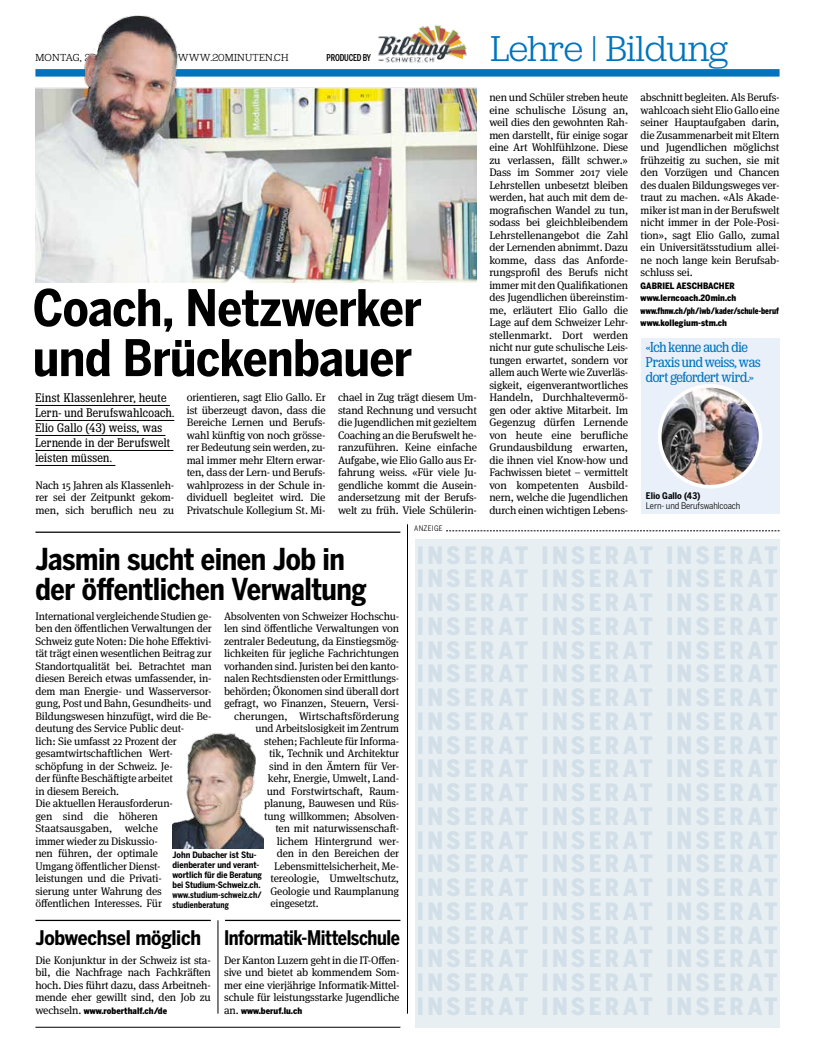
<style>
.page{position:relative;width:815px;height:1063px;background:#fff}
.page>*{position:absolute;margin:0;border:0;box-sizing:border-box;transform-origin:0 0}
.t1{font:700 50px/50px "Benton Sans Cond";letter-spacing:-.01em;color:#000}
.t2{font:300 37.5px "Jubilat";letter-spacing:-.01em;color:#0074be}
.t3{font:700 30px/30px "Benton Sans Cond";letter-spacing:-.015em;color:#000}
.t4{font:900 23.75px/23.8px "Benton Sans Cond";letter-spacing:.14em;color:#d2dfe8;text-align:justify}
.t5{font:700 20px "Benton Sans Cond";letter-spacing:-.025em;color:#000;scale:.93 1}
.t6{font:700 20px "Benton Sans Cond";letter-spacing:-.025em;color:#000}
.t7{font:15px/15px "Jubilat Cond";letter-spacing:-.02em;color:#0074be}
.t8{font:13.12px/15px "Jubilat Cond";letter-spacing:.03em;color:#000}
.t9{font:11px/12.5px "Meta Serif OT";letter-spacing:-.015em;color:#000;text-align:justify}
.t10{font:300 10.62px "Jubilat";letter-spacing:.02em;color:#000}
.t11{font:500 9.38px "Benton Sans Comp";letter-spacing:-.015em;color:#000}
.t12{font:9px "Benton Sans Cond";letter-spacing:-.01em;color:#000}
.t13{font:700 9px "Benton Sans Cond";letter-spacing:.005em;color:#000}
.t14{font:900 8.75px/12.5px "Benton Sans Cond";letter-spacing:.005em;color:#000}
.t15{font:700 8.75px/10px "Benton Sans Cond";letter-spacing:-.005em;color:#000}
.t16{font:7.5px "Benton Sans Cond";letter-spacing:.04em;color:#000}
.s1{font-size:30px}
.s2{font-family:"Meta Serif OT";font-weight:400;font-size:11px}
</style>
<div class="page">
<div style="left:35px;top:69px;width:745px;height:8px;background:#0074be"></div>
<hr style="left:407px;top:524px;width:1px;height:490px;background:#000">
<hr style="left:35px;top:532px;width:365px;height:1px;background:#000">
<hr style="left:35px;top:1027px;width:365px;height:1px;background:#000">
<svg style="left:446px;top:530px;width:334px;height:1px"></svg>
<img style="left:173px;top:733px;width:90px;height:116px">
<hr style="left:35px;top:405px;width:135px;height:1px;background:#000">
<hr style="left:35px;top:420px;width:139px;height:1px;background:#000">
<hr style="left:35px;top:435px;width:130px;height:1px;background:#000">
<hr style="left:35px;top:450px;width:138px;height:1px;background:#000">
<hr style="left:35px;top:465px;width:80px;height:1px;background:#000">
<div style="left:641px;top:339px;width:139px;height:175px;background:#e9f0fa"></div>
<img style="left:660px;top:386px;width:100px;height:101px;border-radius:50px">
<div style="left:658px;top:384px;width:104px;height:105px;border:4px solid #fff;border-radius:50%"></div>
<hr style="left:218px;top:920px;width:1px;height:94px;background:#000">
<hr style="left:35px;top:920px;width:176px;height:1px;background:#000">
<hr style="left:225px;top:920px;width:175px;height:1px;background:#000">
<img style="left:35px;top:15px;width:442px;height:267px">
<div style="left:415px;top:539px;width:365px;height:489px;background:#e8eff3"></div>
<p class="t10" style="left:35px;top:52px;width:255px">MONTAG, 23. JANUAR 2017 / WWW.20MINUTEN.CH</p>
<p class="t11" style="left:327px;top:52px;width:46px">PRODUCED BY</p>
<h1 class="t1" style="left:33px;top:283px;width:390px">Coach, Netzwerker und Brückenbauer</h1>
<p class="t9" style="left:338px;top:391px;width:140px">chael in Zug trägt diesem Um&shy;stand Rechnung und versucht die Jugendlichen mit gezieltem Coaching an die Berufswelt he&shy;ranzuführen. Keine einfache Aufgabe, wie Elio Gallo aus Er&shy;fahrung weiss. «Für viele Ju&shy;gendliche kommt die Ausein&shy;andersetzung mit der Berufs&shy;welt zu früh. Viele Schülerin-</p>
<p class="t9" style="left:187px;top:391px;width:140px">orientieren, sagt Elio Gallo. Er ist überzeugt davon, dass die Bereiche Lernen und Berufs&shy;wahl künftig von noch grösse&shy;rer Bedeutung sein werden, zu&shy;mal immer mehr Eltern erwar&shy;ten, dass der Lern- und Berufs&shy;wahlprozess in der Schule in&shy;dividuell begleitet wird. Die Privatschule Kollegium St. Mi-</p>
<p class="t8" style="left:35px;top:390px;width:140px">Einst Klassenlehrer, heute<br>Lern- und Berufswahlcoach.<br>Elio Gallo (43) weiss, was<br>Lernende in der Berufswelt leisten müssen.</p>
<p class="t9" style="left:35px;top:479px;width:140px">Nach 15 Jahren als Klassenleh&shy;rer sei der Zeitpunkt gekom&shy;men, sich beruflich neu zu</p>
<p class="t16" style="left:414px;top:524px;width:30px">ANZEIGE</p>
<h2 class="t2" style="left:490px;top:29px;width:239px">Lehre <span class="s1">|</span> Bildung</h2>
<p class="t9" style="left:489px;top:91px;width:140px">nen und Schüler streben heute eine schulische Lösung an, weil dies den gewohnten Rah&shy;men darstellt, für einige sogar eine Art Wohlfühlzone. Diese zu verlassen, fällt schwer.» Dass im Sommer 2017 viele Lehrstellen unbesetzt bleiben werden, hat auch mit dem de&shy;mografischen Wandel zu tun, sodass bei gleichbleibendem Lehrstellenangebot die Zahl der Lernenden abnimmt. Dazu komme, dass das Anforde&shy;rungsprofil des Berufs nicht immer mit den Qualifikationen des Jugendlichen übereinstim&shy;me, erläutert Elio Gallo die Lage auf dem Schweizer Lehr&shy;stellenmarkt. Dort werden nicht nur gute schulische Leis&shy;tungen erwartet, sondern vor allem auch Werte wie Zuverläs&shy;sigkeit, eigenverantwortliches Handeln, Durchhaltevermö&shy;gen oder aktive Mitarbeit. Im Gegenzug dürfen Lernende von heute eine berufliche Grundausbildung erwarten, die ihnen viel Know-how und Fachwissen bietet – vermittelt von kompetenten Ausbild&shy;nern, welche die Jugendlichen durch einen wichtigen Lebens-</p>
<p class="t9" style="left:641px;top:91px;width:140px">abschnitt begleiten. Als Berufs&shy;wahlcoach sieht Elio Gallo eine seiner Hauptaufgaben darin, die Zusammenarbeit mit Eltern und Jugendlichen möglichst frühzeitig zu suchen, sie mit den Vorzügen und Chancen des dualen Bildungsweges ver&shy;traut zu machen. «Als Akade&shy;miker ist man in der Berufswelt nicht immer in der Pole-Posi&shy;tion», sagt Elio Gallo, zumal ein Universitätsstudium allei&shy;ne noch lange kein Berufsab&shy;schluss sei.</p>
<p class="t14" style="left:641px;top:279px;width:140px">GABRIEL AESCHBACHER www.lerncoach.20min.ch www.fhnw.ch/ph/iwb/kader/schule-beruf www.kollegium-stm.ch</p>
<h3 class="t7" style="left:646px;top:340px;width:116px">«Ich kenne auch die<br>Praxis und weiss, was dort gefordert wird.»</h3>
<p class="t13" style="left:646px;top:491px;width:56px">Elio Gallo (43)</p>
<p class="t12" style="left:646px;top:501px;width:96px">Lern- und Berufswahlcoach</p>
<h3 class="t3" style="left:35px;top:544px;width:333px">Jasmin sucht einen Job in der öffentlichen Verwaltung</h3>
<p class="t9" style="left:35px;top:610px;width:178px;text-align:left">International vergleichende Studien ge&shy;ben den öffentlichen Verwaltungen der<br>Schweiz gute Noten: Die hohe Effektivi&shy;tät trägt einen wesentlichen Beitrag zur<br>Standortqualität bei. Betrachtet man diesen Bereich etwas umfassender, in&shy;dem man Energie- und Wasserversor&shy;gung, Post und Bahn, Gesundheits- und<br>Bildungswesen hinzufügt, wird die Be&shy;deutung des Service Public deut-<br>lich: Sie umfasst 22 Prozent der gesamtwirtschaftlichen Wert&shy;schöpfung in der Schweiz. Je-<br>der fünfte Beschäftigte arbeitet<br>in diesem Bereich.<br>Die aktuellen Herausforderun-<br>gen sind die höheren<br>Staatsausgaben, welche<br>immer wieder zu Diskussio-<br>nen führen, der optimale<br>Umgang öffentlicher Dienst-<br>leistungen und die Privati-<br>sierung unter Wahrung des öffentlichen Interesses. Für</p>
<p class="t9" style="left:224px;top:610px;width:177px">Absolventen von Schweizer Hochschu-</p>
<p class="t9" style="left:224px;top:623px;width:177px">len sind öffentliche Verwaltungen von</p>
<p class="t9" style="left:224px;top:635px;width:177px">zentraler Bedeutung, da Einstiegsmög-</p>
<p class="t9" style="left:224px;top:648px;width:177px">lichkeiten für jegliche Fachrichtungen</p>
<p class="t9" style="left:224px;top:660px;width:177px">vorhanden sind. Juristen bei den kanto-</p>
<p class="t9" style="left:224px;top:673px;width:177px">nalen Rechtsdiensten oder Ermittlungs-</p>
<p class="t9" style="left:224px;top:685px;width:177px">behörden; Ökonomen sind überall dort</p>
<p class="t9" style="left:224px;top:698px;width:177px">gefragt, wo Finanzen, Steuern, Versi-</p>
<p class="t9" style="left:234px;top:710px;width:167px">cherungen, Wirtschaftsförderung</p>
<p class="t9" style="left:255px;top:723px;width:145px">und Arbeitslosigkeit im Zentrum</p>
<p class="t9" style="left:264px;top:735px;width:137px">stehen; Fachleute für Informa-</p>
<p class="t9" style="left:269px;top:748px;width:131px">tik, Technik und Architektur</p>
<p class="t9" style="left:269px;top:760px;width:132px">sind in den Ämtern für Ver-</p>
<p class="t9" style="left:268px;top:773px;width:133px">kehr, Energie, Umwelt, Land-</p>
<p class="t9" style="left:267px;top:785px;width:134px">und Forstwirtschaft, Raum-</p>
<p class="t9" style="left:264px;top:798px;width:137px">planung, Bauwesen und Rüs-</p>
<p class="t9" style="left:264px;top:810px;width:137px">tung willkommen; Absolven-</p>
<p class="t9" style="left:275px;top:823px;width:125px">ten mit naturwissenschaft-</p>
<p class="t9" style="left:277px;top:835px;width:124px">lichem Hintergrund wer-</p>
<p class="t9" style="left:277px;top:848px;width:124px">den in den Bereichen der</p>
<p class="t9" style="left:274px;top:860px;width:127px">Lebensmittelsicherheit, Me-</p>
<p class="t9" style="left:270px;top:873px;width:130px">tereologie, Umweltschutz,</p>
<p class="t9" style="left:270px;top:885px;width:130px">Geologie und Raumplanung</p>
<p class="t9" style="left:270px;top:898px;width:50px">eingesetzt.</p>
<p class="t15" style="left:173px;top:849px;width:91px">John Dubacher ist Stu&shy;dienberater und verant&shy;wortlich für die Beratung bei Studium-Schweiz.ch. www.studium-schweiz.ch/ studienberatung</p>
<h3 class="t6" style="left:35px;top:926px;width:167px">Jobwechsel möglich</h3>
<p class="t9" style="left:35px;top:954px;width:177px">Die Konjunktur in der Schweiz ist sta&shy;bil, die Nachfrage nach Fachkräften hoch. Dies führt dazu, dass Arbeitneh&shy;mende eher gewillt sind, den Job zu</p>
<p class="t14" style="left:35px;top:1004px;width:133px"><span class="s2">wechseln.</span> www.roberthalf.ch/de</p>
<h3 class="t5" style="left:224px;top:926px;width:191px">Informatik-Mittelschule</h3>
<p class="t9" style="left:224px;top:954px;width:177px">Der Kanton Luzern geht in die IT-Offen&shy;sive und bietet ab kommendem Som&shy;mer eine vierjährige Informatik-Mittel&shy;schule für leistungsstarke Jugendliche</p>
<p class="t14" style="left:224px;top:1004px;width:80px"><span class="s2">an.</span> www.beruf.lu.ch</p>
<p class="t4" style="left:417px;top:543px;width:362px">INSERAT INSERAT INSERAT INSERAT INSERAT INSERAT INSERAT INSERAT INSERAT INSERAT INSERAT INSERAT INSERAT INSERAT INSERAT INSERAT INSERAT INSERAT INSERAT INSERAT INSERAT INSERAT INSERAT INSERAT INSERAT INSERAT INSERAT INSERAT INSERAT INSERAT INSERAT INSERAT INSERAT INSERAT INSERAT INSERAT INSERAT INSERAT INSERAT INSERAT INSERAT INSERAT INSERAT INSERAT INSERAT INSERAT INSERAT INSERAT INSERAT INSERAT INSERAT INSERAT INSERAT INSERAT INSERAT INSERAT INSERAT INSERAT INSERAT INSERAT</p>
</div>
